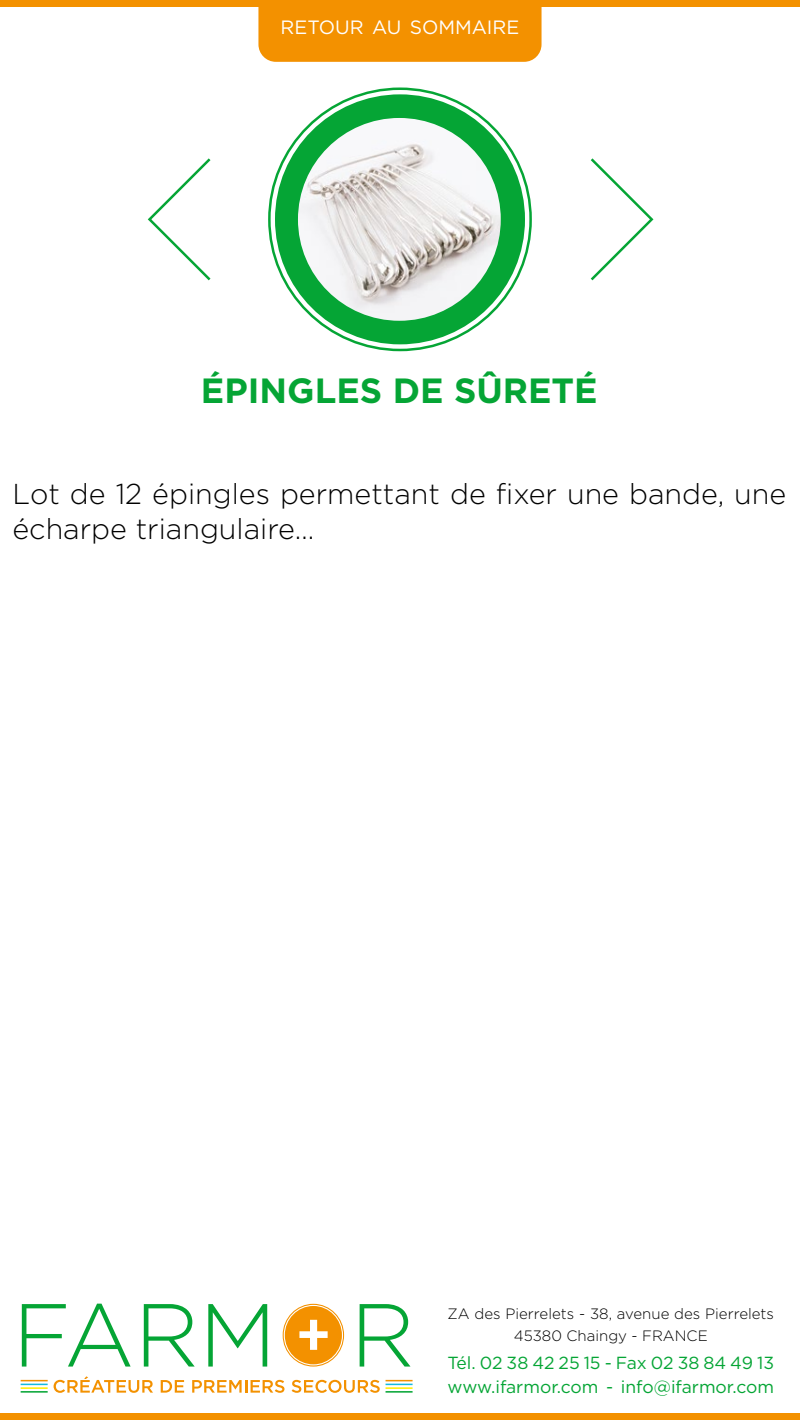
<style>
.page{position:relative;width:800px;height:1420px;background:#fff}
.page>*{position:absolute;margin:0;border:0;box-sizing:border-box;transform-origin:0 0}
.t1{font:700 35px "Gotham";color:#05a535}
.t2{font:300 28.75px/34.5px "Gotham";color:#000}
.t3{font:19.25px "Gotham";color:#fff}
.t4{font:17.5px/23.8px "Gotham";color:#05a535}
.t5{font:300 15px/21.2px "Gotham";color:#000;text-align:center}
</style>
<div class="page">
<div style="left:258px;top:6px;width:284px;height:56px;background:#f39100"></div>
<svg style="left:22px;top:1304px;width:109px;height:63px"></svg>
<svg style="left:144px;top:1304px;width:51px;height:63px"></svg>
<svg style="left:208px;top:1304px;width:59px;height:63px"></svg>
<svg style="left:360px;top:1304px;width:50px;height:63px"></svg>
<svg style="left:54px;top:1376px;width:99px;height:17px"></svg>
<svg style="left:161px;top:1380px;width:23px;height:13px"></svg>
<svg style="left:192px;top:1380px;width:92px;height:13px"></svg>
<svg style="left:292px;top:1380px;width:88px;height:13px"></svg>
<hr style="left:21px;top:1387px;width:27px;height:2px;background:#ffed00">
<hr style="left:386px;top:1387px;width:27px;height:2px;background:#ffed00">
<svg style="left:21px;top:1380px;width:27px;height:5px"></svg>
<svg style="left:386px;top:1380px;width:27px;height:5px"></svg>
<hr style="left:21px;top:1391px;width:27px;height:2px;background:#05a535">
<hr style="left:386px;top:1391px;width:27px;height:2px;background:#05a535">
<svg style="left:283px;top:1304px;width:61px;height:63px"></svg>
<div style="left:0;top:1414px;width:800px;height:6px;background:#f39100"></div>
<div style="left:0;top:0;width:800px;height:6px;background:#f39100"></div>
<div style="left:275px;top:94px;width:250px;height:250px;background:#05a535;border-radius:50%"></div>
<svg style="left:147px;top:158px;width:64px;height:123px"></svg>
<svg style="left:590px;top:158px;width:64px;height:123px"></svg>
<img style="left:298px;top:118px;width:203px;height:203px;border-radius:101px">
<p class="t3" style="left:281px;top:15px;width:240px">RETOUR AU SOMMAIRE</p>
<p class="t1" style="left:201px;top:367px;width:398px">ÉPINGLES DE SÛRETÉ</p>
<p class="t2" style="left:12px;top:477px;width:775px">Lot de 12 épingles permettant de fixer une bande, une écharpe triangulaire…</p>
<p class="t5" style="left:448px;top:1303px;width:328px">ZA des Pierrelets - 38, avenue des Pierrelets<br>45380 Chaingy - FRANCE</p>
<p class="t4" style="left:448px;top:1351px;width:328px">Tél. 02 38 42 25 15 - Fax 02 38 84 49 13 www.ifarmor.com - info@ifarmor.com</p>
</div>
